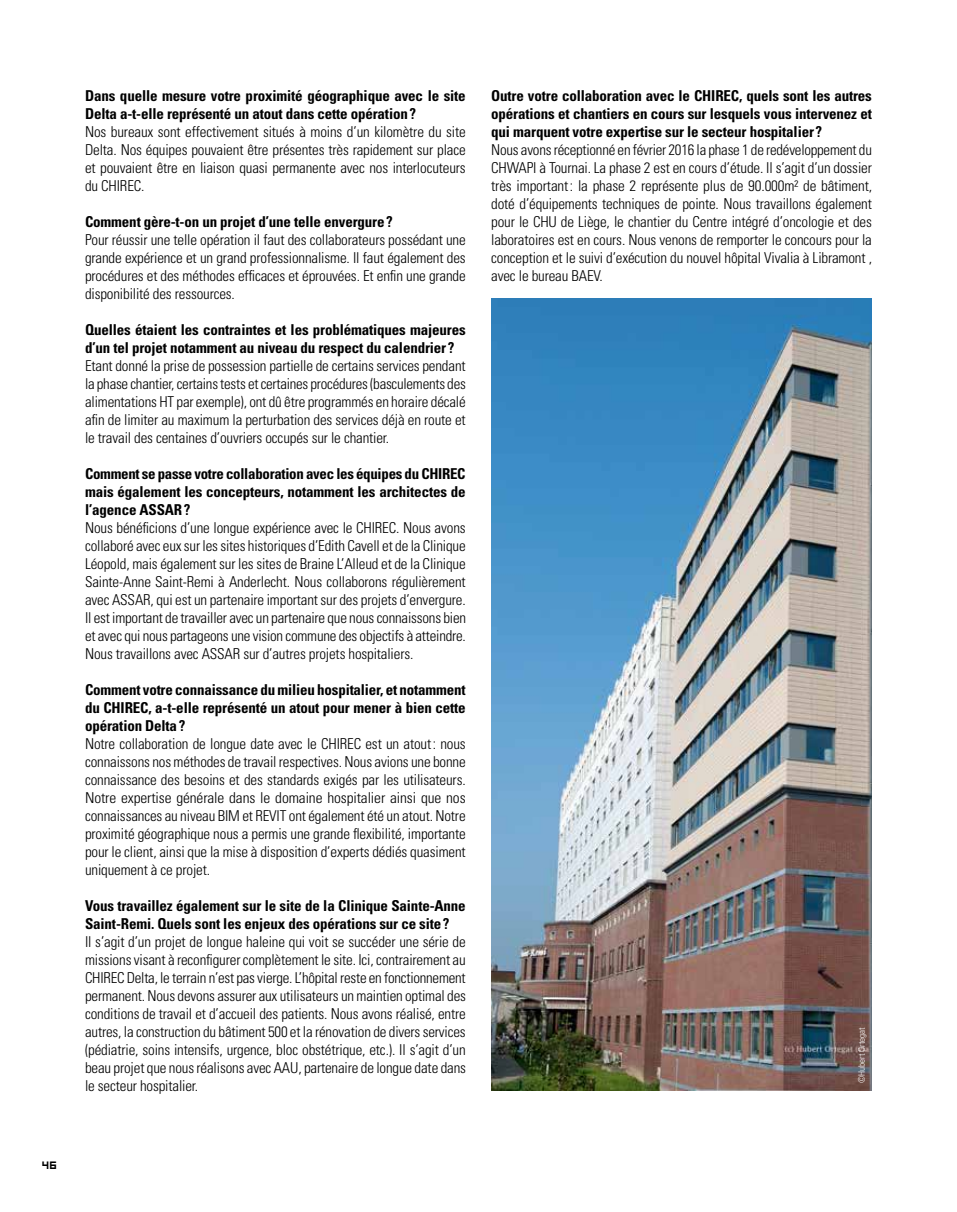
<style>
.page{position:relative;width:957px;height:1212px;background:#fff}
.page>*{position:absolute;margin:0;border:0;box-sizing:border-box;transform-origin:0 0}
.t1{font:300 condensed 15px/18px "Univers LT Std";letter-spacing:-.01em;color:#000;text-align:justify}
.t2{font:700 condensed 15px/18px "Univers LT Std";letter-spacing:-.01em;color:#000}
.t3{font:12px "Hooge 0555";color:#000}
.t4{font:300 condensed 9px "Univers";color:#fff}
</style>
<div class="page">
<img style="left:491px;top:299px;width:381px;height:792px">
<p class="t3" style="left:43px;top:1157px;width:16px">46</p>
<p class="t2" style="left:85px;top:86px;width:382px">Dans quelle mesure votre proximité géographique avec le site<br>Delta a-t-elle représenté un atout dans cette opération?</p>
<p class="t1" style="left:85px;top:122px;width:382px">Nos bureaux sont effectivement situés à moins d’un kilomètre du site Delta. Nos équipes pouvaient être présentes très rapidement sur place et pouvaient être en liaison quasi permanente avec nos interlocuteurs du CHIREC.</p>
<p class="t2" style="left:85px;top:212px;width:309px">Comment gère-t-on un projet d’une telle envergure?</p>
<p class="t1" style="left:85px;top:230px;width:382px">Pour réussir une telle opération il faut des collaborateurs possédant une grande expérience et un grand professionnalisme. Il faut également des procédures et des méthodes efficaces et éprouvées. Et enfin une grande disponibilité des ressources.</p>
<p class="t2" style="left:85px;top:320px;width:382px">Quelles étaient les contraintes et les problématiques majeures d’un tel projet notamment au niveau du respect du calendrier?</p>
<p class="t1" style="left:85px;top:356px;width:382px">Etant donné la prise de possession partielle de certains services pendant la phase chantier, certains tests et certaines procédures (basculements des alimentations HT par exemple), ont dû être programmés en horaire décalé afin de limiter au maximum la perturbation des services déjà en route et le travail des centaines d’ouvriers occupés sur le chantier.</p>
<p class="t2" style="left:85px;top:464px;width:382px;text-align:justify">Comment se passe votre collaboration avec les équipes du CHIREC mais également les concepteurs, notamment les architectes de l’agence ASSAR?</p>
<p class="t1" style="left:85px;top:518px;width:382px">Nous bénéficions d’une longue expérience avec le CHIREC. Nous avons collaboré avec eux sur les sites historiques d’Edith Cavell et de la Clinique Léopold, mais également sur les sites de Braine L’Alleud et de la Clinique Sainte-Anne Saint-Remi à Anderlecht. Nous collaborons régulièrement avec ASSAR, qui est un partenaire important sur des projets d’envergure.<br>Il est important de travailler avec un partenaire que nous connaissons bien et avec qui nous partageons une vision commune des objectifs à atteindre.<br>Nous travaillons avec ASSAR sur d’autres projets hospitaliers.</p>
<p class="t2" style="left:85px;top:680px;width:382px;text-align:justify">Comment votre connaissance du milieu hospitalier, et notamment du CHIREC, a-t-elle représenté un atout pour mener à bien cette opération Delta?</p>
<p class="t1" style="left:85px;top:734px;width:382px">Notre collaboration de longue date avec le CHIREC est un atout: nous connaissons nos méthodes de travail respectives. Nous avions une bonne connaissance des besoins et des standards exigés par les utilisateurs.<br>Notre expertise générale dans le domaine hospitalier ainsi que nos connaissances au niveau BIM et REVIT ont également été un atout. Notre proximité géographique nous a permis une grande flexibilité, importante pour le client, ainsi que la mise à disposition d’experts dédiés quasiment uniquement à ce projet.</p>
<p class="t2" style="left:85px;top:896px;width:382px">Vous travaillez également sur le site de la Clinique Sainte-Anne<br>Saint-Remi. Quels sont les enjeux des opérations sur ce site?</p>
<p class="t1" style="left:85px;top:932px;width:382px">Il s’agit d’un projet de longue haleine qui voit se succéder une série de missions visant à reconfigurer complètement le site. Ici, contrairement au CHIREC Delta, le terrain n’est pas vierge. L’hôpital reste en fonctionnement permanent. Nous devons assurer aux utilisateurs un maintien optimal des conditions de travail et d’accueil des patients. Nous avons réalisé, entre autres, la construction du bâtiment 500 et la rénovation de divers services (pédiatrie, soins intensifs, urgence, bloc obstétrique, etc.). Il s’agit d’un beau projet que nous réalisons avec AAU, partenaire de longue date dans le secteur hospitalier.</p>
<p class="t2" style="left:491px;top:86px;width:382px;text-align:justify">Outre votre collaboration avec le CHIREC, quels sont les autres opérations et chantiers en cours sur lesquels vous intervenez et qui marquent votre expertise sur le secteur hospitalier?</p>
<p class="t1" style="left:491px;top:140px;width:382px">Nous avons réceptionné en février 2016 la phase 1 de redéveloppement du CHWAPI à Tournai. La phase 2 est en cours d’étude. Il s’agit d’un dossier très important: la phase 2 représente plus de 90.000m² de bâtiment, doté d’équipements techniques de pointe. Nous travaillons également pour le CHU de Liège, le chantier du Centre intégré d’oncologie et des laboratoires est en cours. Nous venons de remporter le concours pour la conception et le suivi d’exécution du nouvel hôpital Vivalia à Libramont , avec le bureau BAEV.</p>
<p class="t4" style="left:856px;top:1083px;width:58px;rotate:-90deg">©Hubert Ortegat</p>
</div>
